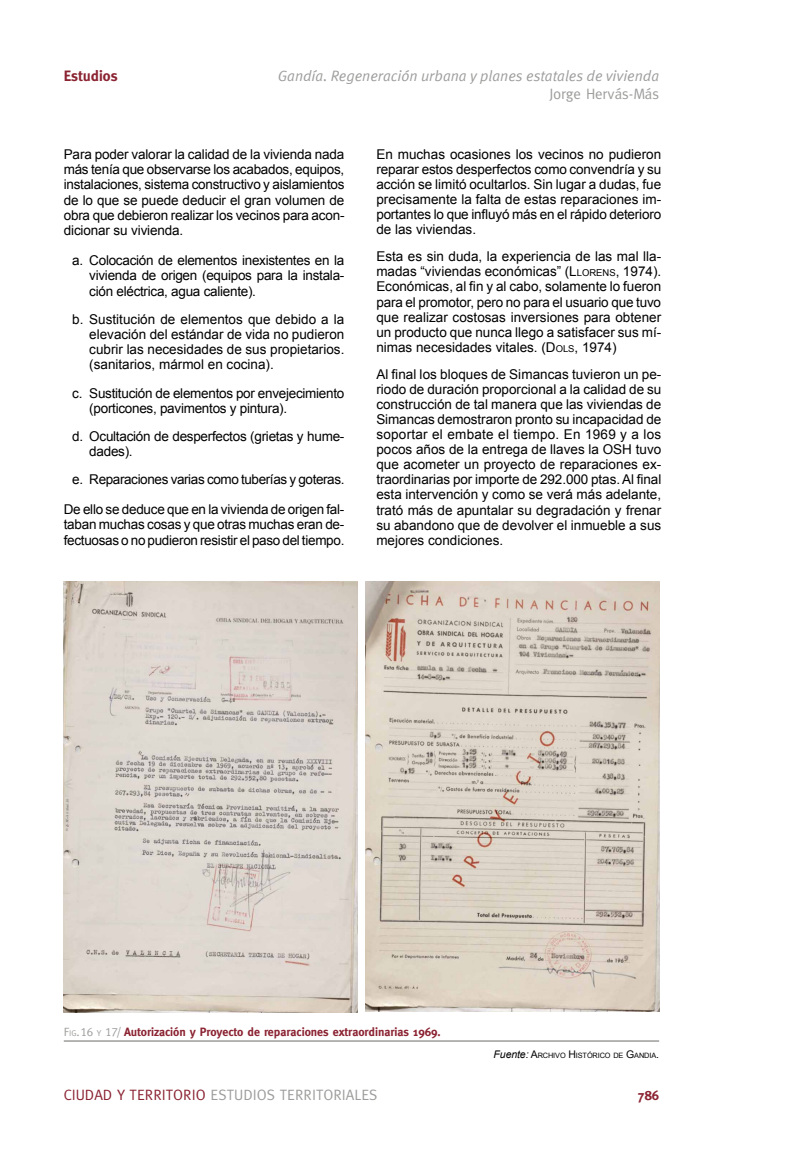
<style>
.page{position:relative;width:808px;height:1149px;background:#fff}
.page>*{position:absolute;margin:0;border:0;box-sizing:border-box;transform-origin:0 0}
.t1{font:15px "Meta";color:#9d9d9c}
.t2{font:italic 15px "Meta Normal";color:#9d9d9c}
.t3{font:700 15px "Meta";color:#8b2332}
.t4{font:13.5px/15px "Arial";letter-spacing:-.02em;color:#000;text-align:justify}
.t5{font:700 13.5px "Meta";color:#8b2332}
.t6{font:700 12px "Meta";color:#8b2332}
.t7{font:7.35px "Arial";letter-spacing:-.015em;color:#000}
.s1{font-style:inherit}
.s2{font-size:9.45px}
.s3{font-family:"Meta Caps";font-weight:400;color:#9d9d9c}
.s4{font-family:"Meta Caps";font-weight:400;font-size:8.4px;color:#9d9d9c}
.s5{font-style:italic;font-size:10.5px}
.s6{font-size:10.5px}
.s7{color:#8b2332}
</style>
<div class="page">
<img style="left:366px;top:581px;width:293px;height:430px">
<img style="left:64px;top:581px;width:293px;height:431px">
<hr style="left:64px;top:1039px;width:595px;height:2px;background:#9d9d9c">
<p class="t3" style="left:64px;top:67px;width:55px">Estudios</p>
<p class="t2" style="left:278px;top:67px;width:383px">Gandía. Regeneración urbana y planes estatales de vivienda</p>
<p class="t1" style="left:549px;top:85px;width:111px">Jorge Hervás-Más</p>
<p class="t4" style="left:64px;top:146px;width:282px">Para poder valorar la calidad de la vivienda nada más tenía que observarse los acabados, equipos, instalaciones, sistema constructivo y aislamientos de lo que se puede deducir el gran volumen de obra que debieron realizar los vecinos para acon&shy;dicionar su vivienda.</p>
<p class="t4" style="left:89px;top:253px;width:257px;text-indent:-17px">a. Colocación de elementos inexistentes en la vivienda de origen (equipos para la instala&shy;ción eléctrica, agua caliente).</p>
<p class="t4" style="left:89px;top:311px;width:257px;text-indent:-17px">b. Sustitución de elementos que debido a la elevación del estándar de vida no pudieron cubrir las necesidades de sus propietarios. (sanitarios, mármol en cocina).</p>
<p class="t4" style="left:89px;top:385px;width:257px;text-indent:-17px">c. Sustitución de elementos por envejecimiento (porticones, pavimentos y pintura).</p>
<p class="t4" style="left:89px;top:428px;width:257px;text-indent:-17px">d. Ocultación de desperfectos (grietas y hume&shy;dades).</p>
<p class="t4" style="left:72px;top:472px;width:274px">e. Reparaciones varias como tuberías y goteras.</p>
<p class="t4" style="left:64px;top:502px;width:282px">De ello se deduce que en la vivienda de origen fal&shy;taban muchas cosas y que otras muchas eran de&shy;fectuosas o no pudieron resistir el paso del tiempo.</p>
<p class="t4" style="left:376px;top:147px;width:286px">En muchas ocasiones los vecinos no pudieron reparar estos desperfectos como convendría y su acción se limitó ocultarlos. Sin lugar a dudas, fue precisamente la falta de estas reparaciones im&shy;portantes lo que influyó más en el rápido deterioro de las viviendas.</p>
<p class="t4" style="left:376px;top:249px;width:287px">Esta es sin duda, la experiencia de las mal lla&shy;madas “viviendas económicas” (<span class="s1">L</span><span class="s2">LORENS</span>, 1974).<br>Económicas, al fin y al cabo, solamente lo fueron para el promotor, pero no para el usuario que tuvo que realizar costosas inversiones para obtener un producto que nunca llego a satisfacer sus mí&shy;nimas necesidades vitales. (<span class="s1">D</span><span class="s2">OLS</span>, 1974)</p>
<p class="t4" style="left:376px;top:366px;width:287px">Al final los bloques de Simancas tuvieron un pe&shy;riodo de duración proporcional a la calidad de su construcción de tal manera que las viviendas de Simancas demostraron pronto su incapacidad de soportar el embate el tiempo. En 1969 y a los pocos años de la entrega de llaves la OSH tuvo que acometer un proyecto de reparaciones ex&shy;traordinarias por importe de 292.000 ptas. Al final esta intervención y como se verá más adelante, trató más de apuntalar su degradación y frenar su abandono que de devolver el inmueble a sus mejores condiciones.</p>
<p class="t6" style="left:64px;top:1024px;width:378px"><span class="s3">F</span><span class="s4">ig</span><span class="s3">.16</span> <span class="s4">y</span> <span class="s3">17/</span> Autorización y Proyecto de reparaciones extraordinarias 1969.</p>
<p class="t7" style="left:494px;top:1050px;width:167px"><span class="s5">Fuente:</span> <span class="s6">A</span>RCHIVO <span class="s6">H</span> ISTÓRICO DE <span class="s6">G</span>ANDIA<span class="s6">.</span></p>
<p class="t1" style="left:64px;top:1085px;width:315px"><span class="s7">CIUDAD Y TERRITORIO</span> ESTUDIOS TERRITORIALES</p>
<p class="t5" style="left:637px;top:1086px;width:23px">786</p>
</div>
